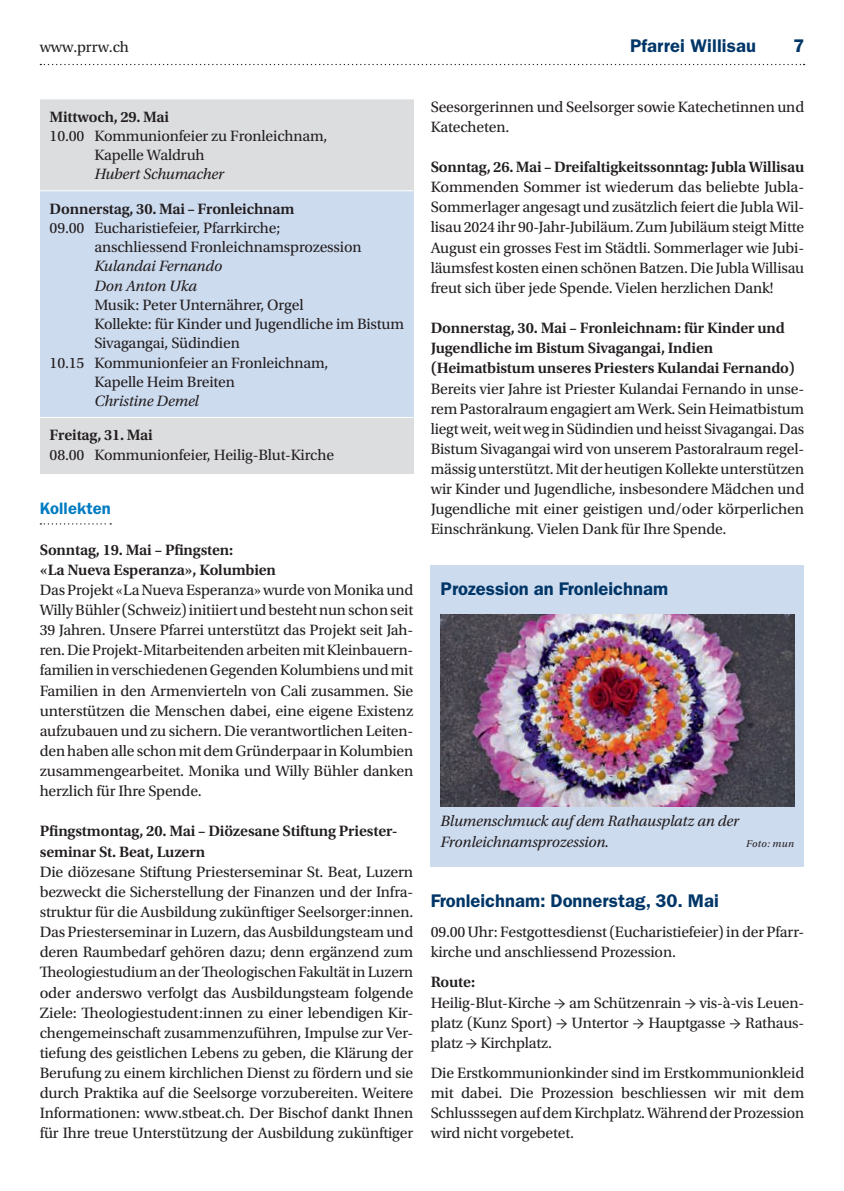
<style>
.page{position:relative;width:844px;height:1191px;background:#fff}
.page>*{position:absolute;margin:0;border:0;box-sizing:border-box;transform-origin:0 0}
.t1{font:600 18.38px "ITC Franklin Gothic Std";color:#003667}
.t2{font:600 16.62px "ITC Franklin Gothic Std";letter-spacing:.005em;color:#007cc2}
.t3{font:15.75px/20.1px "Utopia Std";letter-spacing:-.01em;color:#231f20;text-align:justify}
.t4{font:600 15.75px/20.1px "Utopia Std";letter-spacing:-.01em;color:#231f20}
.t5{font:italic 15.75px/19.2px "Utopia Std";letter-spacing:-.01em;color:#231f20}
.t6{font:italic 10.5px "Utopia Std";letter-spacing:.035em;color:#231f20}
</style>
<div class="page">
<svg style="left:40px;top:64px;width:764px;height:1px"></svg>
<div style="left:40px;top:99px;width:373px;height:375px;background:#dcdddf"></div>
<div style="left:40px;top:191px;width:373px;height:34px;background:#cddbef"></div>
<hr style="left:40px;top:190px;width:373px;height:1px;background:#fff">
<div style="left:40px;top:214px;width:373px;height:50px;background:#cddbef"></div>
<div style="left:40px;top:252px;width:373px;height:31px;background:#cddbef"></div>
<div style="left:40px;top:272px;width:373px;height:30px;background:#cddbef"></div>
<div style="left:40px;top:291px;width:373px;height:69px;background:#cddbef"></div>
<div style="left:40px;top:349px;width:373px;height:49px;background:#cddbef"></div>
<div style="left:40px;top:387px;width:373px;height:31px;background:#cddbef"></div>
<hr style="left:40px;top:417px;width:373px;height:1px;background:#fff">
<svg style="left:40px;top:523px;width:71px;height:1px"></svg>
<div style="left:430px;top:564px;width:374px;height:302px;background:#cddbef"></div>
<img style="left:440px;top:615px;width:354px;height:191px">
<p class="t3" style="left:40px;top:37px;width:91px">www.prrw.ch</p>
<p class="t1" style="left:630px;top:35px;width:127px">Pfarrei Willisau</p>
<p class="t1" style="left:793px;top:35px;width:13px">7</p>
<p class="t4" style="left:50px;top:107px;width:121px">Mittwoch, 29. Mai</p>
<p class="t3" style="left:94px;top:126px;width:234px;line-height:19.2px;text-indent:-45px">10.00 Kommunionfeier zu Fronleichnam,<br>Kapelle Waldruh</p>
<p class="t5" style="left:94px;top:165px;width:131px">Hubert Schumacher</p>
<p class="t4" style="left:50px;top:198px;width:246px">Donnerstag, 30. Mai – Fronleichnam</p>
<p class="t3" style="left:94px;top:218px;width:269px;line-height:19.2px;text-indent:-45px">09.00 Eucharistiefeier, Pfarrkirche; anschliessend Fronleichnamsprozession</p>
<p class="t5" style="left:94px;top:257px;width:129px">Kulandai Fernando<br>Don Anton Uka</p>
<p class="t3" style="left:94px;top:295px;width:211px">Musik: Peter Unternährer, Orgel</p>
<p class="t3" style="left:94px;top:314px;width:311px">Kollekte: für Kinder und Jugendliche im Bistum</p>
<p class="t3" style="left:94px;top:333px;width:147px">Sivagangai, Südindien</p>
<p class="t3" style="left:50px;top:353px;width:280px">10.15 Kommunionfeier an Fronleichnam,</p>
<p class="t3" style="left:94px;top:372px;width:142px">Kapelle Heim Breiten</p>
<p class="t5" style="left:94px;top:391px;width:106px">Christine Demel</p>
<p class="t4" style="left:50px;top:425px;width:105px">Freitag, 31. Mai</p>
<p class="t3" style="left:50px;top:445px;width:286px">08.00 Kommunionfeier, Heilig-Blut-Kirche</p>
<p class="t2" style="left:40px;top:499px;width:73px">Kollekten</p>
<p class="t4" style="left:40px;top:539px;width:238px">Sonntag, 19. Mai – Pfingsten:<br>«La Nueva Esperanza», Kolumbien</p>
<p class="t3" style="left:40px;top:580px;width:375px">Das Projekt «La Nueva Esperanza» wurde von Monika und Willy Bühler (Schweiz) initiiert und besteht nun schon seit 39 Jahren. Unsere Pfarrei unterstützt das Projekt seit Jah&shy;ren. Die Projekt-Mitarbeitenden arbeiten mit Kleinbauern&shy;familien in verschiedenen Gegenden Kolumbiens und mit Familien in den Armenvierteln von Cali zusammen. Sie unterstützen die Menschen dabei, eine eigene Existenz aufzubauen und zu sichern. Die verantwortlichen Leiten&shy;den haben alle schon mit dem Gründerpaar in Kolumbien zusammengearbeitet. Monika und Willy Bühler danken herzlich für Ihre Spende.</p>
<p class="t4" style="left:40px;top:821px;width:357px">Pfingstmontag, 20. Mai – Diözesane Stiftung Priester&shy;seminar St. Beat, Luzern</p>
<p class="t3" style="left:40px;top:861px;width:375px">Die diözesane Stiftung Priesterseminar St. Beat, Luzern bezweckt die Sicherstellung der Finanzen und der Infra&shy;struktur für die Ausbildung zukünftiger Seelsorger:innen.<br>Das Priesterseminar in Luzern, das Ausbildungsteam und deren Raumbedarf gehören dazu; denn ergänzend zum Theologiestudium an der Theologischen Fakultät in Luzern oder anderswo verfolgt das Ausbildungsteam folgende Ziele: Theologiestudent:innen zu einer lebendigen Kir&shy;chengemeinschaft zusammenzuführen, Impulse zur Ver&shy;tiefung des geistlichen Lebens zu geben, die Klärung der Berufung zu einem kirchlichen Dienst zu fördern und sie durch Praktika auf die Seelsorge vorzubereiten. Weitere Informationen: www.stbeat.ch. Der Bischof dankt Ihnen für Ihre treue Unterstützung der Ausbildung zukünftiger</p>
<p class="t3" style="left:430px;top:97px;width:375px">Seesorgerinnen und Seelsorger sowie Katechetinnen und<br>Katecheten.</p>
<p class="t4" style="left:430px;top:157px;width:375px">Sonntag, 26. Mai – Dreifaltigkeitssonntag: Jubla Willisau</p>
<p class="t3" style="left:430px;top:177px;width:375px">Kommenden Sommer ist wiederum das beliebte Jubla-Sommerlager angesagt und zusätzlich feiert die Jubla Wil&shy;lisau 2024 ihr 90-Jahr-Jubiläum. Zum Jubiläum steigt Mitte August ein grosses Fest im Städtli. Sommerlager wie Jubi&shy;läumsfest kosten einen schönen Batzen. Die Jubla Willisau freut sich über jede Spende. Vielen herzlichen Dank!</p>
<p class="t4" style="left:430px;top:318px;width:366px">Donnerstag, 30. Mai – Fronleichnam: für Kinder und<br>Jugendliche im Bistum Sivagangai, Indien (Heimatbistum unseres Priesters Kulandai Fernando)</p>
<p class="t3" style="left:430px;top:379px;width:375px">Bereits vier Jahre ist Priester Kulandai Fernando in unse&shy;rem Pastoralraum engagiert am Werk. Sein Heimatbistum liegt weit, weit weg in Südindien und heisst Sivagangai. Das Bistum Sivagangai wird von unserem Pastoralraum regel&shy;mässig unterstützt. Mit der heutigen Kollekte unterstützen wir Kinder und Jugendliche, insbesondere Mädchen und Jugendliche mit einer geistigen und/oder körperlichen Einschränkung. Vielen Dank für Ihre Spende.</p>
<p class="t1" style="left:440px;top:577px;width:229px">Prozession an Fronleichnam</p>
<p class="t5" style="left:440px;top:811px;width:300px;line-height:20.1px">Blumenschmuck auf dem Rathausplatz an der<br>Fronleichnamsprozession.</p>
<p class="t6" style="left:745px;top:837px;width:50px">Foto: mun</p>
<p class="t1" style="left:430px;top:889px;width:289px">Fronleichnam: Donnerstag, 30. Mai</p>
<p class="t3" style="left:430px;top:922px;width:375px">09.00 Uhr: Festgottesdienst (Eucharistiefeier) in der Pfarr&shy;kirche und anschliessend Prozession.</p>
<p class="t4" style="left:430px;top:972px;width:46px">Route:</p>
<p class="t3" style="left:430px;top:992px;width:375px">Heilig-Blut-Kirche → am Schützenrain → vis-à-vis Leuen&shy;platz (Kunz Sport) → Untertor → Hauptgasse → Rathaus&shy;platz → Kirchplatz.</p>
<p class="t3" style="left:430px;top:1063px;width:375px">Die Erstkommunionkinder sind im Erstkommunionkleid mit dabei. Die Prozession beschliessen wir mit dem Schlusssegen auf dem Kirchplatz. Während der Prozession wird nicht vorgebetet.</p>
</div>
